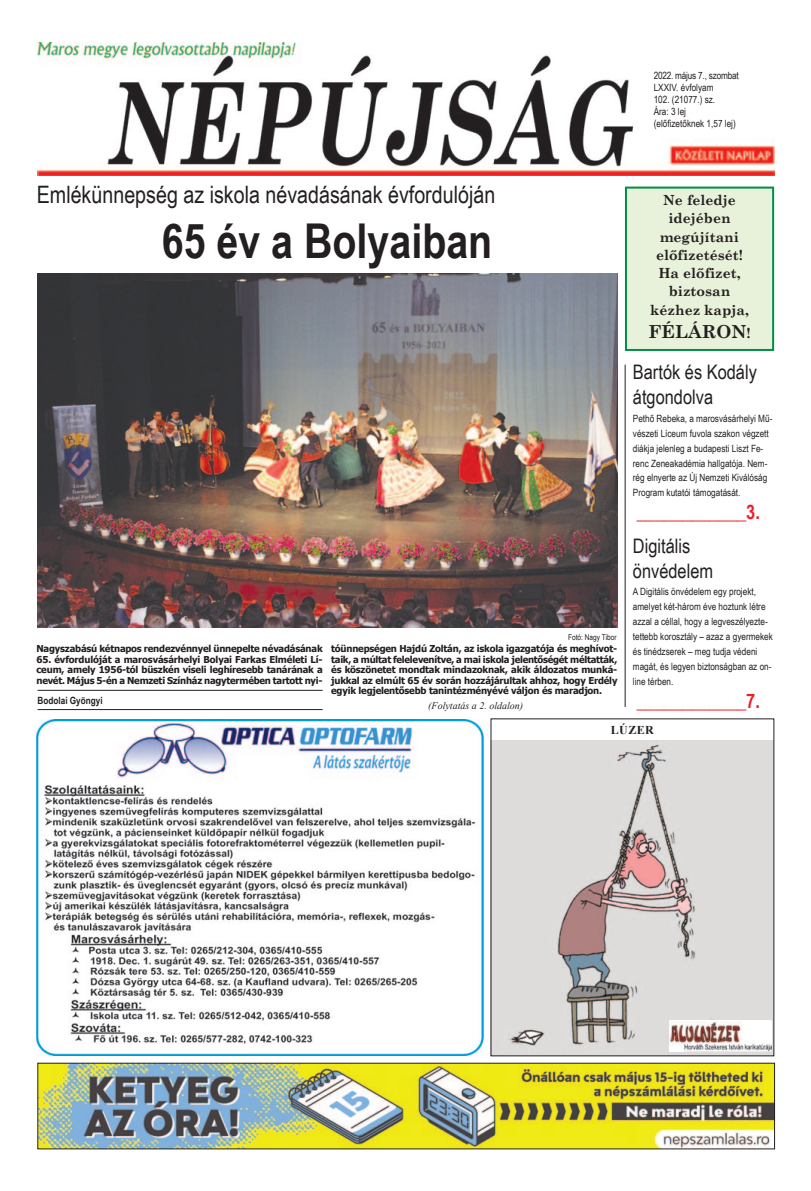
<style>
.page{position:relative;width:811px;height:1191px;background:#fff}
.page>*{position:absolute;margin:0;border:0;box-sizing:border-box;transform-origin:0 0}
.t1{font:700 48px "Arial Narrow";color:#231f20}
.t2{font:24px "Arial Narrow";color:#231f20}
.t3{font:20px/24.9px "Arial Narrow";color:#231f20}
.t4{font:700 20px "Arial Narrow";color:#ee1d23}
.t5{font:700 18px "Century Schoolbook";color:#231f20}
.t6{font:700 14px/18.3px "Century Schoolbook";color:#231f20;text-align:center}
.t7{font:700 12px "Times New Roman";letter-spacing:.035em;color:#231f20}
.t8{font:10px/14.9px "Arial Narrow";color:#231f20}
.t9{font:italic 10px "Times New Roman";color:#231f20}
.t10{font:700 10px "Arial Narrow";color:#231f20}
.t11{font:700 9.5px/10.5px "Tahoma";letter-spacing:-.02em;color:#231f20;text-align:justify}
.t12{font:8px "Arial Narrow";color:#231f20}
.s1{font-size:14px}
</style>
<div class="page">
<img style="left:493px;top:740px;width:279px;height:314px">
<div style="left:37px;top:43px;width:737px;height:135px;background:linear-gradient(to right,#ee392c,#ee392c)"></div>
<img style="left:37px;top:43px;width:737px;height:132px">
<hr style="left:38px;top:709px;width:285px;height:1px;background:#231f20">
<hr style="left:38px;top:690px;width:285px;height:1px;background:#231f20">
<hr style="left:625px;top:365px;width:1px;height:342px;background:#231f20">
<img style="left:37px;top:273px;width:580px;height:354px">
<div style="left:669px;top:1020px;width:102px;height:31px;background:#fff"></div>
<img style="left:670px;top:1021px;width:101px;height:30px">
<div style="left:627px;top:189px;width:145px;height:160px;background:#e8f2da"></div>
<div style="left:625px;top:187px;width:149px;height:164px;border:2px solid #008f46"></div>
<img style="left:37px;top:720px;width:447px;height:335px">
<img style="left:40px;top:1065px;width:733px;height:82px">
<div style="left:38px;top:1063px;width:737px;height:86px;border:1px solid #231f20"></div>
<p class="t8" style="left:653px;top:69px;width:86px;line-height:12px">2022. május 7., szombat<br>LXXIV. évfolyam<br>102. (21077.) sz.<br>Ára: 3 lej (előfizetőknek 1,57 lej)</p>
<h2 class="t2" style="left:37px;top:180px;width:460px">Emlékünnepség az iskola névadásának évfordulóján</h2>
<h1 class="t1" style="left:162px;top:213px;width:332px">65 év a Bolyaiban</h1>
<p class="t12" style="left:568px;top:632px;width:50px">Fotó: Nagy Tibor</p>
<p class="t11" style="left:36px;top:643px;width:288px">Nagyszabású kétnapos rendezvénnyel ünnepelte névadásának</p>
<p class="t11" style="left:36px;top:653px;width:288px">65. évfordulóját a marosvásárhelyi Bolyai Farkas Elméleti Lí&shy;ceum, amely 1956-tól büszkén viseli leghíresebb tanárának a nevét. Május 5-én a Nemzeti Színház nagytermében tartott nyi-</p>
<p class="t11" style="left:331px;top:643px;width:288px">tóünnepségen Hajdú Zoltán, az iskola igazgatója és meghívot&shy;taik, a múltat felelevenítve, a mai iskola jelentőségét méltatták, és köszönetet mondtak mindazoknak, akik áldozatos munká&shy;jukkal az elmúlt 65 év során hozzájárultak ahhoz, hogy Erdély egyik legjelentősebb tanintézményévé váljon és maradjon.</p>
<p class="t9" style="left:428px;top:699px;width:97px">(Folytatás a 2. oldalon)</p>
<p class="t10" style="left:38px;top:694px;width:67px">Bodolai Gyöngyi</p>
<h3 class="t6" style="left:650px;top:190px;width:100px">Ne feledje idejében megújítani előfizetését!<br>Ha előfizet, biztosan kézhez kapja,</h3>
<h3 class="t5" style="left:648px;top:320px;width:104px">FÉLÁRON<span class="s1">!</span></h3>
<h3 class="t3" style="left:633px;top:359px;width:125px">Bartók és Kodály átgondolva</h3>
<p class="t8" style="left:633px;top:411px;width:141px">Pethő Rebeka, a marosvásárhelyi Mű&shy;vészeti Líceum fuvola szakon végzett diákja jelenleg a budapesti Liszt Fe&shy;renc Zeneakadémia hallgatója. Nem&shy;rég elnyerte az Új Nemzeti Kiválóság Program kutatói támogatását.</p>
<h3 class="t4" style="left:637px;top:500px;width:125px">____________3.</h3>
<h3 class="t3" style="left:633px;top:533px;width:82px">Digitális önvédelem</h3>
<p class="t8" style="left:633px;top:584px;width:141px">A Digitális önvédelem egy projekt, amelyet két-három éve hoztunk létre azzal a céllal, hogy a legveszélyezte&shy;tettebb korosztály – azaz a gyermekek és tinédzserek – meg tudja védeni magát, és legyen biztonságban az on&shy;line térben.</p>
<h3 class="t4" style="left:637px;top:689px;width:125px">____________7.</h3>
<p class="t7" style="left:611px;top:723px;width:45px">LÚZER</p>
</div>
